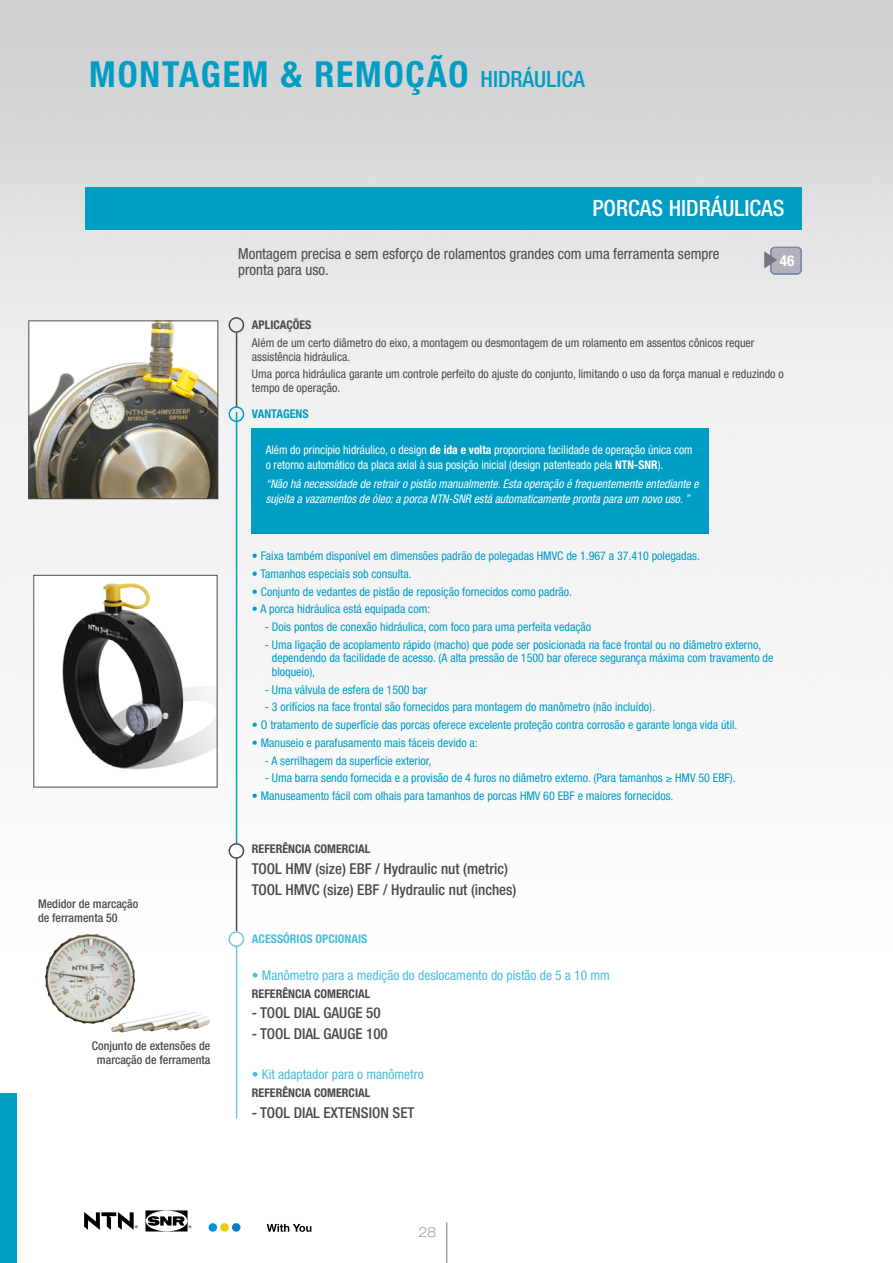
<style>
.page{position:relative;width:893px;height:1263px;background:#fff}
.page>*{position:absolute;margin:0;border:0;box-sizing:border-box;transform-origin:0 0}
.t1{font:700 condensed 36px "Helvetica Neue";letter-spacing:.05em;color:#009dc5}
.t2{font:500 condensed 22.5px "Helvetica Neue";color:#fff}
.t3{font:500 condensed 15px/20.7px "Helvetica Neue";color:#4a4a49}
.t4{font:condensed 15px/16.5px "Helvetica Neue";color:#4a4a49}
.t5{font:700 condensed 15px "Helvetica Neue";color:#fff}
.t6{font:condensed 13.5px "Helvetica Neue";color:#47bedb}
.t7{font:100 expanded 13.5px "Helvetica Neue";color:#85746e}
.t8{font:condensed 12px/13.5px "Helvetica Neue";color:#009dc5}
.t9{font:condensed 12px/13.5px "Helvetica Neue";color:#4a4a49}
.t10{font:condensed 12px/15px "Helvetica Neue";color:#fff}
.t11{font:italic condensed 12px/15px "Helvetica Neue";color:#fff}
.t12{font:500 condensed 12px/13.5px "Helvetica Neue";color:#4a4a49}
.t13{font:700 condensed 12px "Helvetica Neue";color:#4a4a49}
.t14{font:700 condensed 12px "Helvetica Neue";color:#47bedb}
.t15{font:700 condensed 12px "Helvetica Neue";color:#009dc5}
.s1{font-weight:500;font-size:22.5px}
.s2{font-weight:700}
</style>
<div class="page">
<img style="left:0;top:0;width:893px;height:1263px">
<hr style="left:236px;top:333px;width:1px;height:74px;background:#4a4a49">
<div style="left:229px;top:317px;width:15px;height:16px;border:2px solid #4a4a49;border-radius:50%"></div>
<div style="left:85px;top:187px;width:717px;height:43px;background:#009dc5"></div>
<div style="left:229px;top:406px;width:15px;height:16px;border:2px solid #009dc5;border-radius:50%"></div>
<hr style="left:236px;top:412px;width:1px;height:432px;background:#009dc5">
<hr style="left:236px;top:858px;width:1px;height:73px;background:#4a4a49">
<div style="left:252px;top:428px;width:457px;height:106px;background:#009dc5"></div>
<div style="left:771px;top:247px;width:30px;height:27px;background:#b3b2bc;border-radius:4px"></div>
<div style="left:771px;top:247px;width:30px;height:27px;border:1px solid #005098;border-radius:4px"></div>
<div style="left:770px;top:247px;width:32px;height:27px;border:1px solid #9293a1;border-radius:4px"></div>
<svg style="left:764px;top:251px;width:13px;height:17px"></svg>
<img style="left:30px;top:322px;width:186px;height:175px">
<div style="left:28px;top:320px;width:190px;height:179px;border:1px solid #4a4a49"></div>
<img style="left:45px;top:933px;width:75px;height:91px">
<hr style="left:236px;top:946px;width:1px;height:173px;background:#74c9e1">
<div style="left:229px;top:843px;width:15px;height:16px;border:2px solid #4a4a49;border-radius:50%"></div>
<div style="left:229px;top:932px;width:14px;height:14px;background:#fff;border-radius:50%"></div>
<div style="left:229px;top:931px;width:15px;height:16px;border:2px solid #74c9e1;border-radius:50%"></div>
<img style="left:35px;top:577px;width:180px;height:208px">
<div style="left:33px;top:575px;width:184px;height:212px;border:1px solid #4a4a49"></div>
<hr style="left:446px;top:1222px;width:1px;height:41px;background:#85746e">
<svg style="left:84px;top:1212px;width:54px;height:18px"></svg>
<svg style="left:145px;top:1210px;width:46px;height:21px"></svg>
<svg style="left:267px;top:1224px;width:44px;height:8px"></svg>
<div style="left:209px;top:1223px;width:8px;height:9px;background:#0095db;border-radius:50%"></div>
<div style="left:232px;top:1223px;width:8px;height:9px;background:#007dc6;border-radius:50%"></div>
<div style="left:220px;top:1223px;width:9px;height:9px;background:#eecd00;border-radius:50%"></div>
<div style="left:0;top:1093px;width:17px;height:170px;background:#009dc5"></div>
<h1 class="t1" style="left:89px;top:53px;width:497px">MONTAGEM &amp; REMOÇÃO <span class="s1">HIDRÁULICA</span></h1>
<h2 class="t2" style="left:592px;top:195px;width:194px">PORCAS HIDRÁULICAS</h2>
<p class="t4" style="left:238px;top:245px;width:483px">Montagem precisa e sem esforço de rolamentos grandes com uma ferramenta sempre pronta para uso.</p>
<p class="t5" style="left:780px;top:252px;width:16px">46</p>
<p class="t13" style="left:252px;top:318px;width:61px">APLICAÇÕES</p>
<p class="t9" style="left:252px;top:336px;width:504px">Além de um certo diâmetro do eixo, a montagem ou desmontagem de um rolamento em assentos cônicos requer assistência hidráulica.</p>
<p class="t9" style="left:252px;top:367px;width:533px">Uma porca hidráulica garante um controle perfeito do ajuste do conjunto, limitando o uso da força manual e reduzindo o tempo de operação.</p>
<p class="t15" style="left:252px;top:407px;width:58px">VANTAGENS</p>
<p class="t10" style="left:266px;top:442px;width:428px">Além do princípio hidráulico, o design <span class="s2">de ida e volta</span> proporciona facilidade de operação única com o retorno automático da placa axial à sua posição inicial (design patenteado pela <span class="s2">NTN-SNR</span>).</p>
<p class="t11" style="left:266px;top:476px;width:434px">“Não há necessidade de retrair o pistão manualmente. Esta operação é frequentemente entediante e sujeita a vazamentos de óleo: a porca NTN-SNR está automaticamente pronta para um novo uso. ”</p>
<p class="t12" style="left:38px;top:897px;width:102px">Medidor de marcação de ferramenta 50</p>
<p class="t12" style="left:92px;top:1039px;width:120px;text-align:center">Conjunto de extensões de marcação de ferramenta</p>
<p class="t8" style="left:252px;top:549px;width:449px">• Faixa também disponível em dimensões padrão de polegadas HMVC de 1.967 a 37.410 polegadas.</p>
<p class="t8" style="left:252px;top:567px;width:161px">• Tamanhos especiais sob consulta.</p>
<p class="t8" style="left:252px;top:585px;width:322px">• Conjunto de vedantes de pistão de reposição fornecidos como padrão.</p>
<p class="t8" style="left:252px;top:602px;width:180px">• A porca hidráulica está equipada com:</p>
<p class="t8" style="left:265px;top:620px;width:328px">- Dois pontos de conexão hidráulica, com foco para uma perfeita vedação</p>
<p class="t8" style="left:272px;top:638px;width:503px;text-indent:-7px">- Uma ligação de acoplamento rápido (macho) que pode ser posicionada na face frontal ou no diâmetro externo, dependendo da facilidade de acesso. (A alta pressão de 1500 bar oferece segurança máxima com travamento de bloqueio),</p>
<p class="t8" style="left:265px;top:683px;width:164px">- Uma válvula de esfera de 1500 bar</p>
<p class="t8" style="left:265px;top:700px;width:392px">- 3 orifícios na face frontal são fornecidos para montagem do manômetro (não incluído).</p>
<p class="t8" style="left:252px;top:718px;width:487px">• O tratamento de superfície das porcas oferece excelente proteção contra corrosão e garante longa vida útil.</p>
<p class="t8" style="left:252px;top:736px;width:227px">• Manuseio e parafusamento mais fáceis devido a:</p>
<p class="t8" style="left:265px;top:754px;width:168px">- A serrilhagem da superfície exterior,</p>
<p class="t8" style="left:265px;top:771px;width:473px">- Uma barra sendo fornecida e a provisão de 4 furos no diâmetro externo. (Para tamanhos ≥ HMV 50 EBF).</p>
<p class="t8" style="left:252px;top:789px;width:423px">• Manuseamento fácil com olhais para tamanhos de porcas HMV 60 EBF e maiores fornecidos.</p>
<p class="t13" style="left:252px;top:842px;width:120px">REFERÊNCIA COMERCIAL</p>
<p class="t3" style="left:252px;top:858px;width:266px">TOOL HMV (size) EBF / Hydraulic nut (metric)<br>TOOL HMVC (size) EBF / Hydraulic nut (inches)</p>
<p class="t14" style="left:252px;top:931px;width:117px">ACESSÓRIOS OPCIONAIS</p>
<p class="t6" style="left:252px;top:967px;width:359px">• Manômetro para a medição do deslocamento do pistão de 5 a 10 mm</p>
<p class="t13" style="left:252px;top:986px;width:120px">REFERÊNCIA COMERCIAL</p>
<p class="t3" style="left:252px;top:1002px;width:130px">- TOOL DIAL GAUGE 50</p>
<p class="t3" style="left:252px;top:1023px;width:137px">- TOOL DIAL GAUGE 100</p>
<p class="t6" style="left:252px;top:1066px;width:173px">• Kit adaptador para o manômetro</p>
<p class="t13" style="left:252px;top:1085px;width:120px">REFERÊNCIA COMERCIAL</p>
<p class="t3" style="left:252px;top:1102px;width:164px">- TOOL DIAL EXTENSION SET</p>
<p class="t7" style="left:419px;top:1224px;width:19px">28</p>
</div>
